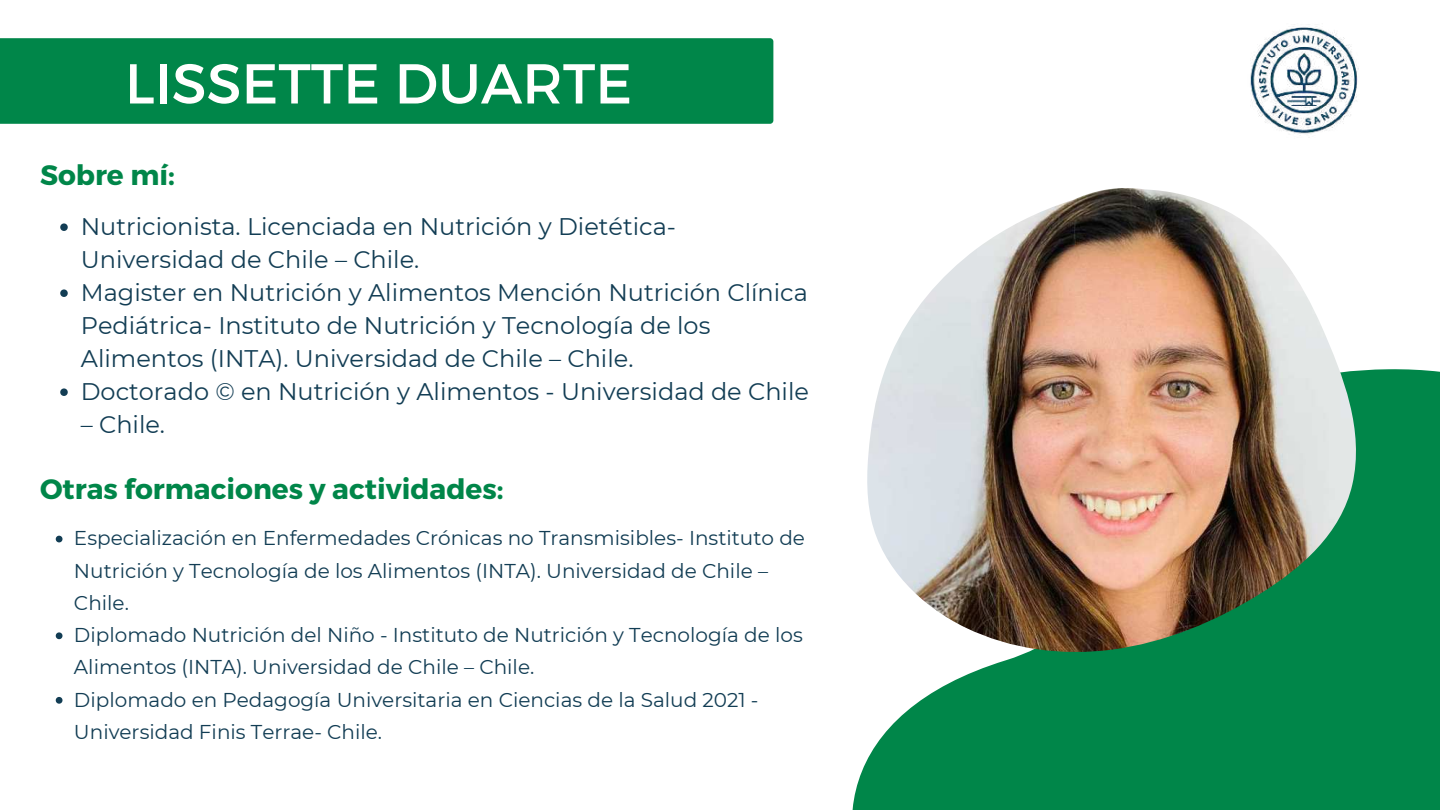
<style>
.page{position:relative;width:1440px;height:810px;background:#fff}
.page>*{position:absolute;margin:0;border:0;box-sizing:border-box;transform-origin:0 0}
.t1{font:56.1px "Montserrat";color:#fffffe}
.t2{font:700 28px "Montserrat";color:#008649}
.t3{font:24px/33px "Montserrat";color:#123d54}
.t4{font:20px/32.3px "Montserrat";color:#123d54}
</style>
<div class="page">
<svg style="left:852px;top:369px;width:588px;height:441px;background:#1a925b"></svg>
<img style="left:867px;top:188px;width:489px;height:464px">
<img style="left:1250px;top:26px;width:109px;height:108px">
<div style="left:0;top:38px;width:773px;height:86px;background:#008649"></div>
<svg style="left:60px;top:223px;width:8px;height:8px"></svg>
<svg style="left:60px;top:289px;width:8px;height:8px"></svg>
<svg style="left:60px;top:388px;width:8px;height:8px"></svg>
<svg style="left:56px;top:536px;width:7px;height:6px"></svg>
<svg style="left:56px;top:632px;width:7px;height:7px"></svg>
<svg style="left:56px;top:697px;width:7px;height:7px"></svg>
<h1 class="t1" style="left:125px;top:49px;width:509px">LISSETTE DUARTE</h1>
<h2 class="t2" style="left:40px;top:157px;width:136px">Sobre mí:</h2>
<p class="t3" style="left:81px;top:209px;width:730px">Nutricionista. Licenciada en Nutrición y Dietética-Universidad de Chile – Chile.<br>Magister en Nutrición y Alimentos Mención Nutrición Clínica Pediátrica- Instituto de Nutrición y Tecnología de los Alimentos (INTA). Universidad de Chile – Chile.<br>Doctorado © en Nutrición y Alimentos - Universidad de Chile</p>
<p class="t3" style="left:81px;top:407px;width:86px">– Chile.</p>
<h2 class="t2" style="left:40px;top:472px;width:465px">Otras formaciones y actividades:</h2>
<p class="t4" style="left:74px;top:521px;width:732px">Especialización en Enfermedades Crónicas no Transmisibles- Instituto de Nutrición y Tecnología de los Alimentos (INTA). Universidad de Chile – Chile.<br>Diplomado Nutrición del Niño - Instituto de Nutrición y Tecnología de los Alimentos (INTA). Universidad de Chile – Chile.<br>Diplomado en Pedagogía Universitaria en Ciencias de la Salud 2021 - Universidad Finis Terrae- Chile.</p>
</div>
